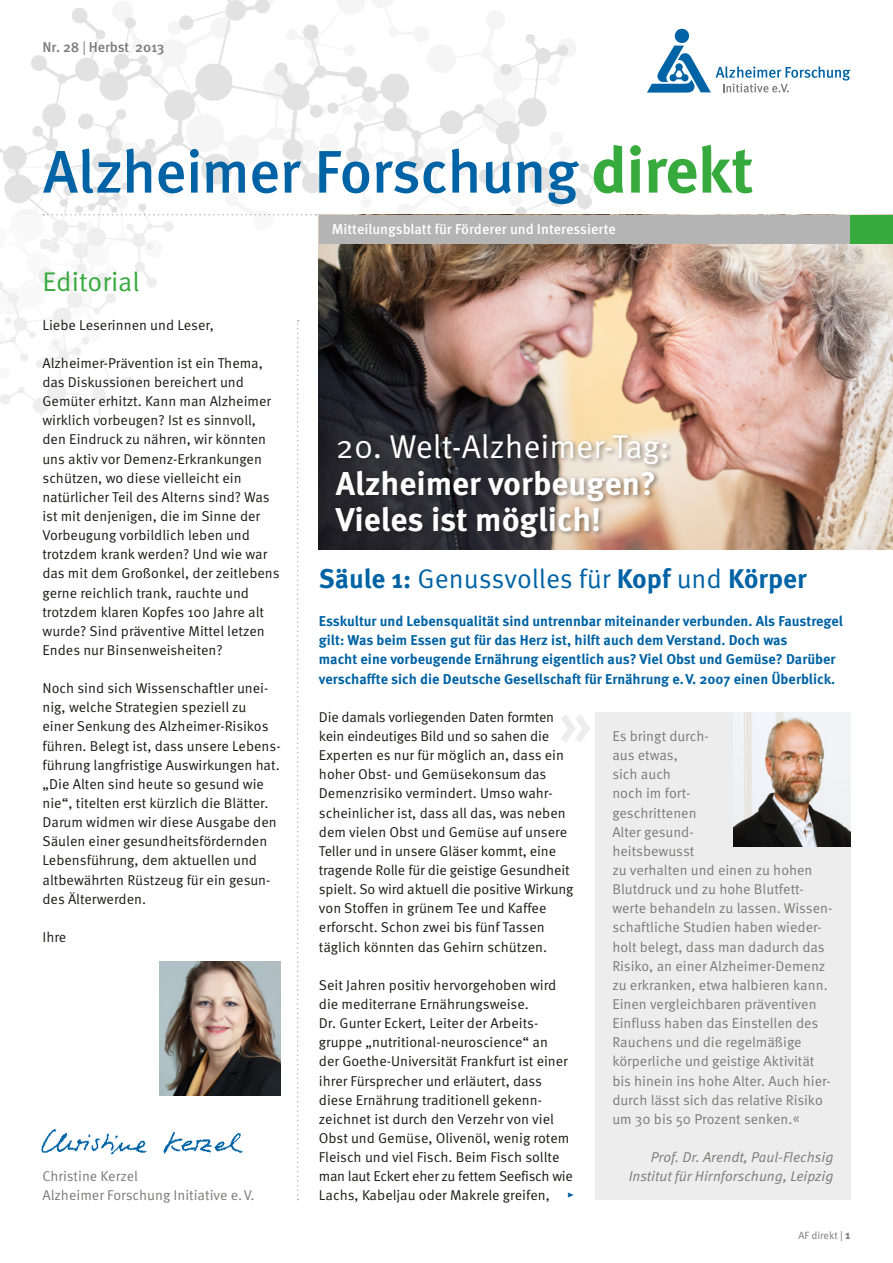
<style>
.page{position:relative;width:893px;height:1263px;background:#fff}
.page>*{position:absolute;margin:0;border:0;box-sizing:border-box;transform-origin:0 0}
.t1{font:500 60px "Meta OT";letter-spacing:-.015em;color:#0063a5}
.t2{font:700 33px/36px "Meta OT";color:#fff}
.t3{font:33px "Meta OT";color:#fff}
.t4{font:27px "Meta OT";letter-spacing:-.005em;color:#0063a5}
.t5{font:27px "Meta OT";color:#37aa3e}
.t6{font:14.25px/19.2px "Meta OT";color:#1a1a18}
.t7{font:14.25px/19.2px "Meta OT";color:#7b7b7a}
.t8{font:700 14.25px/19.2px "Meta OT";color:#0063a5}
.t9{font:italic 14.25px/19.2px "Meta OT";color:#7b7b7a;text-align:right}
.t10{font:500 14.25px "Meta OT";letter-spacing:-.005em;color:#fff}
.t11{font:500 14.25px "Meta OT";letter-spacing:-.01em;color:#7b7b7a}
.t12{font:10.5px "Meta OT";color:#7b7b7a}
.s1{font-weight:400}
.s2{font-weight:700;font-size:64.5px;color:#37aa3e}
.s3{font-weight:700}
.s4{color:#0063a5}
.s5{font-weight:700;font-size:12px}
</style>
<div class="page">
<img style="left:0;top:215px;width:319px;height:201px">
<img style="left:0;top:0;width:595px;height:215px">
<div style="left:595px;top:712px;width:255px;height:488px;background:#ededed"></div>
<img style="left:319px;top:243px;width:574px;height:307px">
<img style="left:41px;top:1129px;width:202px;height:26px">
<img style="left:159px;top:961px;width:122px;height:134px">
<div style="left:333px;top:432px;width:341px;height:111px;background:#1a1a18;opacity:.5"></div>
<img style="left:733px;top:712px;width:117px;height:134px">
<svg style="left:647px;top:29px;width:203px;height:64px"></svg>
<div style="left:319px;top:215px;width:531px;height:28px;background:#b4b4b4"></div>
<div style="left:850px;top:215px;width:43px;height:28px;background:#37aa3e"></div>
<svg style="left:297px;top:320px;width:2px;height:880px"></svg>
<svg style="left:43px;top:214px;width:274px;height:1px"></svg>
<p class="t11" style="left:43px;top:39px;width:123px">Nr. 28 <span class="s1">|</span> Herbst 2013</p>
<h1 class="t1" style="left:43px;top:137px;width:712px">Alzheimer Forschung <span class="s2">direkt</span></h1>
<p class="t10" style="left:332px;top:221px;width:286px">Mitteilungsblatt für Förderer und Interessierte</p>
<h3 class="t5" style="left:43px;top:266px;width:99px">Editorial</h3>
<p class="t6" style="left:43px;top:315px;width:173px">Liebe Leserinnen und Leser,</p>
<p class="t6" style="left:43px;top:354px;width:239px">Alzheimer-Prävention ist ein Thema, das Diskussionen bereichert und Gemüter erhitzt. Kann man Alzheimer wirklich vorbeugen? Ist es sinnvoll, den Eindruck zu nähren, wir könnten uns aktiv vor Demenz-Erkrankungen schützen, wo diese vielleicht ein natürlicher Teil des Alterns sind? Was ist mit denjenigen, die im Sinne der Vorbeugung vorbildlich leben und trotzdem krank werden? Und wie war das mit dem Großonkel, der zeitlebens gerne reichlich trank, rauchte und trotzdem klaren Kopfes 100 Jahre alt wurde? Sind präventive Mittel letzen Endes nur Binsenweisheiten?</p>
<p class="t6" style="left:43px;top:679px;width:240px">Noch sind sich Wissenschaftler unei&shy;nig, welche Strategien speziell zu einer Senkung des Alzheimer-Risikos führen. Belegt ist, dass unsere Lebens&shy;führung langfristige Auswirkungen hat. „Die Alten sind heute so gesund wie nie“, titelten erst kürzlich die Blätter.<br>Darum widmen wir diese Ausgabe den Säulen einer gesundheitsfördernden Lebensführung, dem aktuellen und altbewährten Rüstzeug für ein gesun&shy;des Älterwerden.</p>
<p class="t6" style="left:43px;top:928px;width:25px">Ihre</p>
<p class="t7" style="left:43px;top:1167px;width:214px">Christine Kerzel<br>Alzheimer Forschung Initiative e.V.</p>
<h2 class="t3" style="left:336px;top:428px;width:335px">20. Welt-Alzheimer-Tag:</h2>
<h2 class="t2" style="left:336px;top:466px;width:322px">Alzheimer vorbeugen?<br>Vieles ist möglich!</h2>
<h3 class="t4" style="left:319px;top:563px;width:489px"><span class="s3">Säule 1:</span> Genussvolles für <span class="s3">Kopf</span> und <span class="s3">Körper</span></h3>
<p class="t8" style="left:319px;top:612px;width:525px">Esskultur und Lebensqualität sind untrennbar miteinander verbunden. Als Faustregel gilt: Was beim Essen gut für das Herz ist, hilft auch dem Verstand. Doch was<br>macht eine vorbeugende Ernährung eigentlich aus? Viel Obst und Gemüse? Darüber verschaffte sich die Deutsche Gesellschaft für Ernährung e.V. 2007 einen Überblick.</p>
<p class="t6" style="left:319px;top:708px;width:256px">Die damals vorliegenden Daten formten kein eindeutiges Bild und so sahen die Experten es nur für möglich an, dass ein hoher Obst- und Gemüsekonsum das Demenzrisiko vermindert. Umso wahr&shy;scheinlicher ist, dass all das, was neben dem vielen Obst und Gemüse auf unsere Teller und in unsere Gläser kommt, eine tragende Rolle für die geistige Gesundheit spielt. So wird aktuell die positive Wirkung von Stoffen in grünem Tee und Kaffee erforscht. Schon zwei bis fünf Tassen täglich könnten das Gehirn schützen.</p>
<p class="t6" style="left:319px;top:976px;width:257px">Seit Jahren positiv hervorgehoben wird die mediterrane Ernährungsweise.<br>Dr. Gunter Eckert, Leiter der Arbeits&shy;gruppe „nutritional-neuroscience“ an<br>der Goethe-Universität Frankfurt ist einer ihrer Fürsprecher und erläutert, dass diese Ernährung traditionell gekenn&shy;zeichnet ist durch den Verzehr von viel Obst und Gemüse, Olivenöl, wenig rotem Fleisch und viel Fisch. Beim Fisch sollte man laut Eckert eher zu fettem Seefisch wie Lachs, Kabeljau oder Makrele greifen, <span class="s4">▸</span></p>
<p class="t12" style="left:798px;top:1229px;width:54px">AF direkt | <span class="s5">1</span></p>
<p class="t7" style="left:612px;top:727px;width:221px">Es bringt durch-<br>aus etwas,<br>sich auch<br>noch im fort-<br>geschrittenen<br>Alter gesund-<br>heitsbewusst<br>zu verhalten und einen zu hohen<br>Blutdruck und zu hohe Blutfett&shy;werte behandeln zu lassen. Wissen&shy;schaftliche Studien haben wieder&shy;holt belegt, dass man dadurch das<br>Risiko, an einer Alzheimer-Demenz zu erkranken, etwa halbieren kann.<br>Einen vergleichbaren präventiven<br>Einfluss haben das Einstellen des<br>Rauchens und die regelmäßige körperliche und geistige Aktivität bis hinein ins hohe Alter. Auch hier&shy;durch lässt sich das relative Risiko um 30 bis 50 Prozent senken.«</p>
<p class="t9" style="left:629px;top:1148px;width:206px">Prof. Dr. Arendt, Paul-Flechsig<br>Institut für Hirnforschung, Leipzig</p>
</div>
